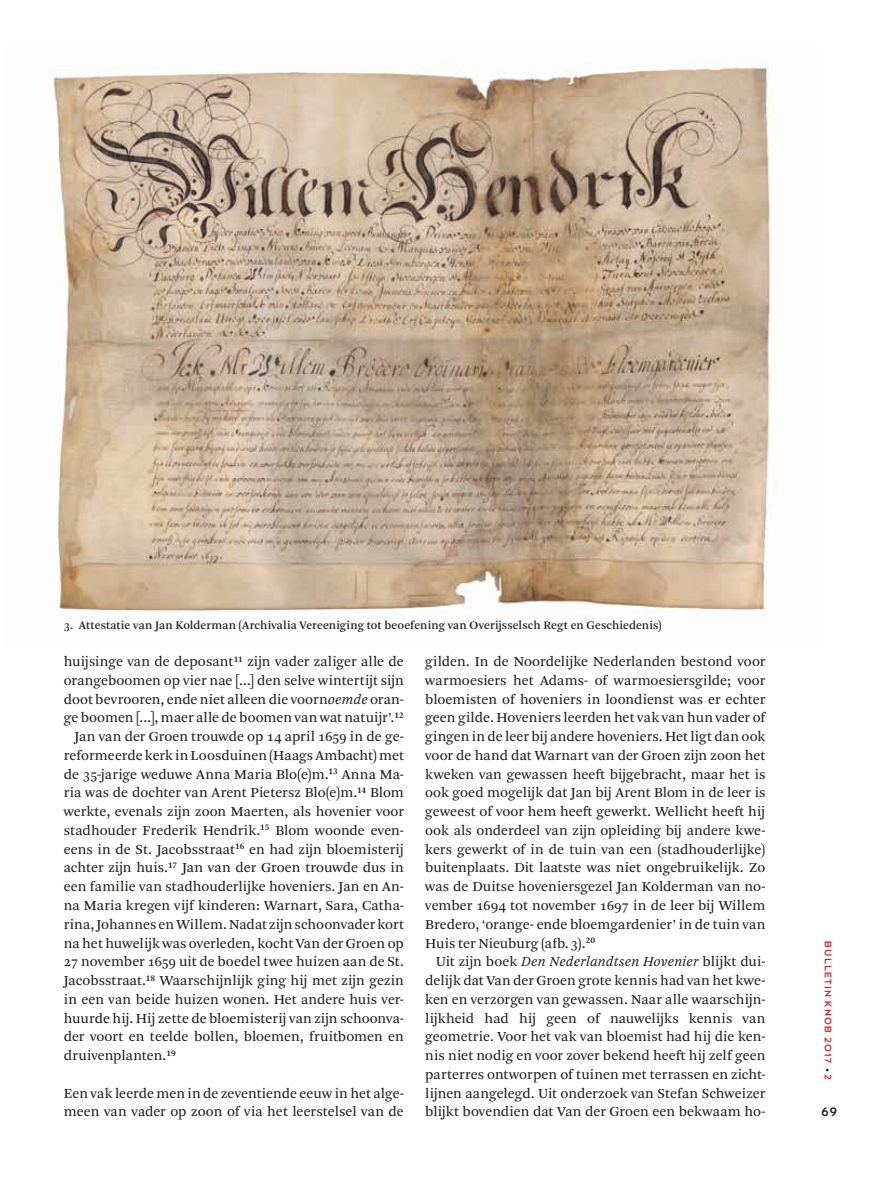
<style>
.page{position:relative;width:893px;height:1191px;background:#fff}
.page>*{position:absolute;margin:0;border:0;box-sizing:border-box;transform-origin:0 0}
.t1{font:14.4px/18.8px "Arnhem Pro Blond";color:#1d1d1b;text-align:justify}
.t2{font:13.5px "Dessau Pro";color:#1d1d1b}
.t3{font:12px "Arnhem Pro";letter-spacing:.01em;color:#1d1d1b}
.t4{font:10.5px "Dessau Pro";letter-spacing:.11em;color:#cf292d}
.s1{font-style:italic}
.s2{font-size:8.25px;color:#1d1d1b}
</style>
<div class="page">
<img style="left:53px;top:66px;width:717px;height:549px">
<p class="t3" style="left:64px;top:617px;width:599px">3. Attestatie van Jan Kolderman (Archivalia Vereeniging tot beoefening van Overijsselsch Regt en Geschiedenis)</p>
<p class="t1" style="left:64px;top:652px;width:342px">huijsinge van de deposant<sup>11</sup> zijn vader zaliger alle de</p>
<p class="t1" style="left:64px;top:671px;width:342px">orangeboomen op vier nae […] den selve wintertijt sijn</p>
<p class="t1" style="left:64px;top:690px;width:342px">doot bevrooren, ende niet alleen die voorn<span class="s1">oemde</span> oran-</p>
<p class="t1" style="left:64px;top:708px;width:342px">ge boomen […], maer alle de boomen van wat natuijr’.<sup>12</sup></p>
<p class="t1" style="left:74px;top:727px;width:331px">Jan van der Groen trouwde op 14 april 1659 in de ge-</p>
<p class="t1" style="left:64px;top:746px;width:342px">reformeerde kerk in Loosduinen (Haags Ambacht) met</p>
<p class="t1" style="left:64px;top:765px;width:342px">de 35-jarige weduwe Anna Maria Blo(e)m.<sup>13</sup> Anna Ma-</p>
<p class="t1" style="left:64px;top:783px;width:342px">ria was de dochter van Arent Pietersz Blo(e)m.<sup>14</sup> Blom</p>
<p class="t1" style="left:64px;top:802px;width:342px">werkte, evenals zijn zoon Maerten, als hovenier voor</p>
<p class="t1" style="left:64px;top:821px;width:342px">stadhouder Frederik Hendrik.<sup>15</sup> Blom woonde even-</p>
<p class="t1" style="left:64px;top:840px;width:342px">eens in de St. Jacobsstraat<sup>16</sup> en had zijn bloemisterij</p>
<p class="t1" style="left:64px;top:858px;width:342px">achter zijn huis.<sup>17</sup> Jan van der Groen trouwde dus in</p>
<p class="t1" style="left:64px;top:877px;width:342px">een familie van stadhouderlijke hoveniers. Jan en An-</p>
<p class="t1" style="left:64px;top:896px;width:342px">na Maria kregen vijf kinderen: Warnart, Sara, Catha-</p>
<p class="t1" style="left:64px;top:915px;width:342px">rina, Johannes en Willem. Nadat zijn schoonvader kort</p>
<p class="t1" style="left:64px;top:933px;width:342px">na het huwelijk was overleden, kocht Van der Groen op</p>
<p class="t1" style="left:64px;top:952px;width:342px">27 november 1659 uit de boedel twee huizen aan de St.</p>
<p class="t1" style="left:64px;top:971px;width:342px">Jacobsstraat.<sup>18</sup> Waarschijnlijk ging hij met zijn gezin</p>
<p class="t1" style="left:64px;top:990px;width:342px">in een van beide huizen wonen. Het andere huis ver-</p>
<p class="t1" style="left:64px;top:1008px;width:342px">huurde hij. Hij zette de bloemisterij van zijn schoonva-</p>
<p class="t1" style="left:64px;top:1027px;width:342px">der voort en teelde bollen, bloemen, fruitbomen en</p>
<p class="t1" style="left:64px;top:1046px;width:114px">druivenplanten.<sup>19</sup></p>
<p class="t1" style="left:64px;top:1083px;width:342px">Een vak leerde men in de zeventiende eeuw in het alge&shy;meen van vader op zoon of via het leerstelsel van de</p>
<p class="t1" style="left:425px;top:652px;width:342px">gilden. In de Noordelijke Nederlanden bestond voor warmoesiers het Adams- of warmoesiersgilde; voor bloemisten of hoveniers in loondienst was er echter geen gilde. Hoveniers leerden het vak van hun vader of gingen in de leer bij andere hoveniers. Het ligt dan ook voor de hand dat Warnart van der Groen zijn zoon het kweken van gewassen heeft bijgebracht, maar het is ook goed mogelijk dat Jan bij Arent Blom in de leer is geweest of voor hem heeft gewerkt. Wellicht heeft hij ook als onderdeel van zijn opleiding bij andere kwe&shy;kers gewerkt of in de tuin van een (stadhouderlijke) buitenplaats. Dit laatste was niet ongebruikelijk. Zo was de Duitse hoveniersgezel Jan Kolderman van no&shy;vember 1694 tot november 1697 in de leer bij Willem Bredero, ‘orange- ende bloemgardenier’ in de tuin van Huis ter Nieuburg (afb.3).<sup>20</sup></p>
<p class="t1" style="left:425px;top:952px;width:342px;text-indent:11px">Uit zijn boek <span class="s1">Den Nederlandtsen Hovenier</span> blijkt dui&shy;delijk dat Van der Groen grote kennis had van het kwe&shy;ken en verzorgen van gewassen. Naar alle waarschijn&shy;lijkheid had hij geen of nauwelijks kennis van geometrie. Voor het vak van bloemist had hij die ken&shy;nis niet nodig en voor zover bekend heeft hij zelf geen parterres ontworpen of tuinen met terrassen en zicht&shy;lijnen aangelegd. Uit onderzoek van Stefan Schweizer blijkt bovendien dat Van der Groen een bekwaam ho-</p>
<p class="t4" style="left:833px;top:941px;width:140px;rotate:90deg">BULLETIN KNOB 2017 <span class="s2">•</span> 2</p>
<p class="t2" style="left:821px;top:1105px;width:17px">69</p>
</div>
